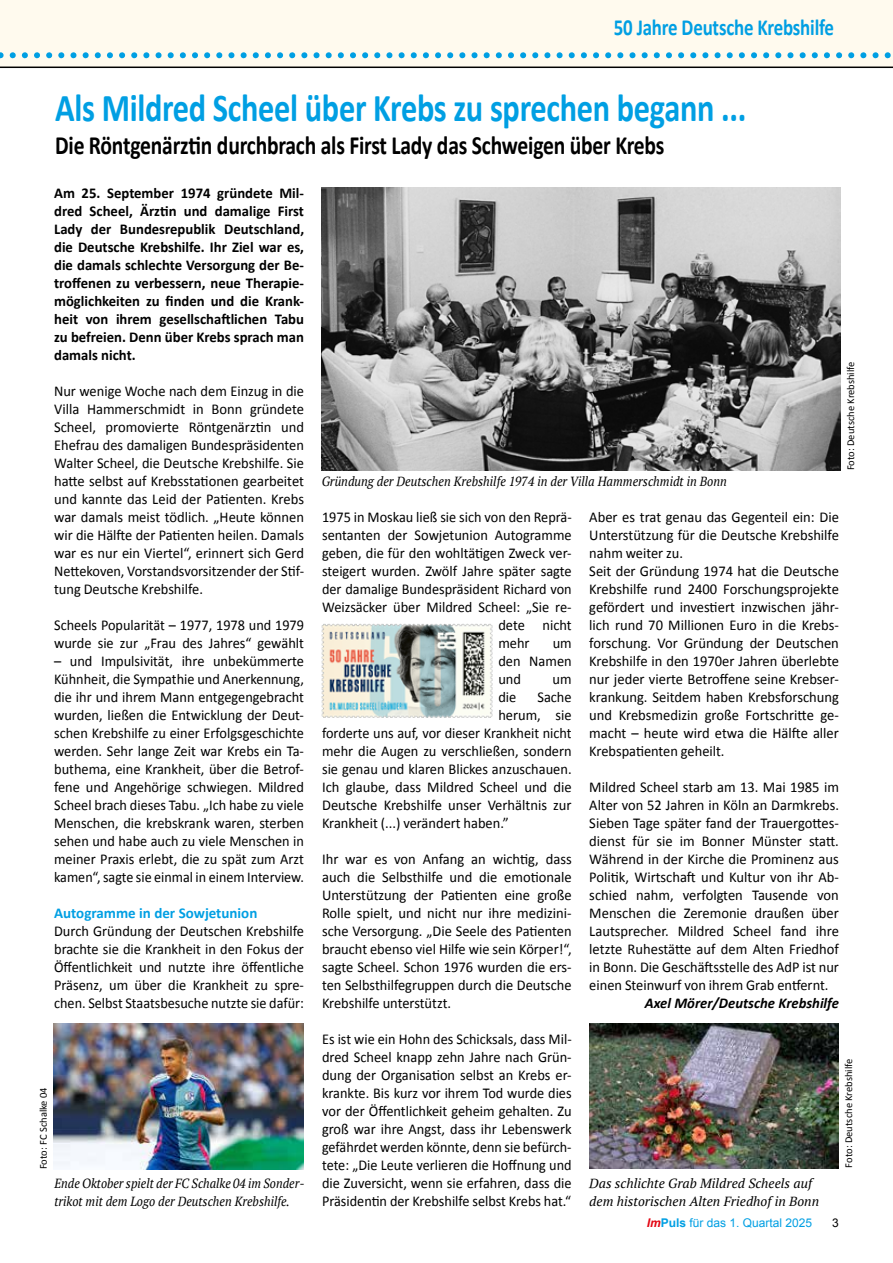
<style>
.page{position:relative;width:893px;height:1263px;background:#fff}
.page>*{position:absolute;margin:0;border:0;box-sizing:border-box;transform-origin:0 0}
.t1{font:700 39.6px "Calibri";letter-spacing:-.01em;color:#009fe3;scale:.82 1}
.t2{font:700 26.4px "Calibri";letter-spacing:-.01em;color:#000;scale:.82 1}
.t3{font:700 23.1px "Calibri";letter-spacing:-.01em;color:#009fe3;scale:.82 1}
.t4{font:15px/18px "Calibri";color:#000;text-align:justify;scale:.96 1}
.t5{font:15px/18px "Calibri";color:#000;text-align:justify}
.t6{font:15px/18px "Calibri";color:#000;scale:.95 1}
.t7{font:700 15px/18px "Calibri";color:#000;text-align:justify}
.t8{font:italic 700 15px "Calibri";color:#000}
.t9{font:700 15px "Calibri";color:#009fe3}
.t10{font:italic 13.2px/18px "PT Serif";color:#000;scale:.91 1}
.t11{font:italic 13.2px/18px "PT Serif";color:#000}
.t12{font:italic 13.2px "PT Serif";color:#000;scale:.92 1}
.t13{font:12px "Arial";color:#009fe3}
.t14{font:12px "Arial";color:#000}
.t15{font:10.5px "Calibri";color:#000}
.s1{font-weight:700;font-style:italic;color:#e30613}
.s2{font-weight:700}
</style>
<div class="page">
<div style="left:0;top:0;width:893px;height:68px;background:#fffaee"></div>
<svg style="left:0;top:52px;width:893px;height:6px;background:#9ed7e9"></svg>
<img style="left:321px;top:623px;width:172px;height:95px">
<img style="left:54px;top:1024px;width:250px;height:145px">
<img style="left:589px;top:1023px;width:250px;height:146px">
<img style="left:322px;top:187px;width:518px;height:283px">
<h3 class="t3" style="left:614px;top:12px;width:270px">50 Jahre Deutsche Krebshilfe</h3>
<h1 class="t1" style="left:55px;top:82px;width:845px">Als Mildred Scheel über Krebs zu sprechen begann ...</h1>
<h2 class="t2" style="left:55px;top:128px;width:745px">Die Röntgenärztin durchbrach als First Lady das Schweigen über Krebs</h2>
<p class="t7" style="left:54px;top:184px;width:251px">Am 25. September 1974 gründete Mil&shy;dred Scheel, Ärztin und damalige First Lady der Bundesrepublik Deutschland, die Deutsche Krebshilfe. Ihr Ziel war es, die damals schlechte Versorgung der Be&shy;troffenen zu verbessern, neue Therapie&shy;möglichkeiten zu finden und die Krank&shy;heit von ihrem gesellschaftlichen Tabu zu befreien. Denn über Krebs sprach man damals nicht.</p>
<p class="t4" style="left:54px;top:382px;width:262px">Nur wenige Woche nach dem Einzug in die Villa Hammerschmidt in Bonn gründete Scheel, promovierte Röntgenärztin und Ehefrau des damaligen Bundespräsidenten Walter Scheel, die Deutsche Krebshilfe. Sie hatte selbst auf Krebsstationen gearbeitet und kannte das Leid der Patienten. Krebs war damals meist tödlich. „Heute können wir die Hälfte der Patienten heilen. Damals war es nur ein Viertel“, erinnert sich Gerd Nettekoven, Vorstandsvorsitzender der Stif&shy;tung Deutsche Krebshilfe.</p>
<p class="t6" style="left:54px;top:616px;width:265px">Scheels Popularität – 1977, 1978 und 1979 wurde sie zur „Frau des Jahres“ gewählt</p>
<p class="t4" style="left:54px;top:652px;width:262px">– und Impulsivität, ihre unbekümmerte Kühnheit, die Sympathie und Anerkennung, die ihr und ihrem Mann entgegengebracht wurden, ließen die Entwicklung der Deut&shy;schen Krebshilfe zu einer Erfolgsgeschichte werden. Sehr lange Zeit war Krebs ein Ta&shy;buthema, eine Krankheit, über die Betrof&shy;fene und Angehörige schwiegen. Mildred Scheel brach dieses Tabu. „Ich habe zu viele Menschen, die krebskrank waren, sterben sehen und habe auch zu viele Menschen in meiner Praxis erlebt, die zu spät zum Arzt kamen“, sagte sie einmal in einem Interview.</p>
<p class="t9" style="left:54px;top:903px;width:205px">Autogramme in der Sowjetunion</p>
<p class="t4" style="left:54px;top:922px;width:262px">Durch Gründung der Deutschen Krebshilfe brachte sie die Krankheit in den Fokus der Öffentlichkeit und nutzte ihre öffentliche Präsenz, um über die Krankheit zu spre&shy;chen. Selbst Staatsbesuche nutzte sie dafür:</p>
<p class="t15" style="left:844px;top:470px;width:110px;rotate:-90deg">Foto: Deutsche Krebshilfe</p>
<p class="t12" style="left:322px;top:473px;width:442px">Gründung der Deutschen Krebshilfe 1974 in der Villa Hammerschmidt in Bonn</p>
<p class="t6" style="left:322px;top:508px;width:264px">1975 in Moskau ließ sie sich von den Reprä-</p>
<p class="t4" style="left:322px;top:526px;width:262px">sentanten der Sowjetunion Autogramme</p>
<p class="t4" style="left:322px;top:544px;width:262px">geben, die für den wohltätigen Zweck ver-</p>
<p class="t4" style="left:322px;top:562px;width:262px">steigert wurden. Zwölf Jahre später sagte</p>
<p class="t6" style="left:322px;top:580px;width:264px">der damalige Bundespräsident Richard von</p>
<p class="t4" style="left:322px;top:598px;width:262px">Weizsäcker über Mildred Scheel: „Sie re-</p>
<p class="t4" style="left:498px;top:616px;width:78px">dete nicht</p>
<p class="t4" style="left:498px;top:634px;width:34px">mehr</p>
<p class="t5" style="left:589px;top:508px;width:251px;text-align:left">Aber es trat genau das Gegenteil ein: Die Unterstützung für die Deutsche Krebshilfe nahm weiter zu.<br>Seit der Gründung 1974 hat die Deutsche Krebshilfe rund 2400 Forschungsprojekte gefördert und investiert inzwischen jähr&shy;lich rund 70 Millionen Euro in die Krebs&shy;forschung. Vor Gründung der Deutschen Krebshilfe in den 1970er Jahren überlebte nur jeder vierte Betroffene seine Krebser&shy;krankung. Seitdem haben Krebsforschung und Krebsmedizin große Fortschritte ge&shy;macht – heute wird etwa die Hälfte aller Krebspatienten geheilt.</p>
<p class="t5" style="left:589px;top:778px;width:251px">Mildred Scheel starb am 13. Mai 1985 im Alter von 52 Jahren in Köln an Darmkrebs.<br>Sieben Tage später fand der Trauergottes&shy;dienst für sie im Bonner Münster statt.<br>Während in der Kirche die Prominenz aus Politik, Wirtschaft und Kultur von ihr Ab&shy;schied nahm, verfolgten Tausende von Menschen die Zeremonie draußen über Lautsprecher. Mildred Scheel fand ihre letzte Ruhestätte auf dem Alten Friedhof in Bonn. Die Geschäftsstelle des AdP ist nur einen Steinwurf von ihrem Grab entfernt.</p>
<p class="t8" style="left:645px;top:993px;width:196px">Axel Mörer/Deutsche Krebshilfe</p>
<p class="t4" style="left:498px;top:634px;width:78px;text-indent:54px">um den Namen und</p>
<p class="t4" style="left:553px;top:670px;width:21px">um</p>
<p class="t4" style="left:498px;top:688px;width:20px">die</p>
<p class="t4" style="left:537px;top:688px;width:37px">Sache</p>
<p class="t4" style="left:498px;top:706px;width:78px">herum, sie</p>
<p class="t6" style="left:322px;top:724px;width:264px">forderte uns auf, vor dieser Krankheit nicht</p>
<p class="t4" style="left:322px;top:742px;width:261px">mehr die Augen zu verschließen, sondern</p>
<p class="t4" style="left:322px;top:760px;width:261px">sie genau und klaren Blickes anzuschauen.</p>
<p class="t5" style="left:322px;top:778px;width:251px">Ich glaube, dass Mildred Scheel und die</p>
<p class="t5" style="left:322px;top:796px;width:251px">Deutsche Krebshilfe unser Verhältnis zur</p>
<p class="t4" style="left:322px;top:814px;width:196px">Krankheit (...) verändert haben.”</p>
<p class="t5" style="left:322px;top:850px;width:251px">Ihr war es von Anfang an wichtig, dass auch die Selbsthilfe und die emotionale Unterstützung der Patienten eine große Rolle spielt, und nicht nur ihre medizini&shy;sche Versorgung. „Die Seele des Patienten braucht ebenso viel Hilfe wie sein Körper!“, sagte Scheel. Schon 1976 wurden die ers&shy;ten Selbsthilfegruppen durch die Deutsche Krebshilfe unterstützt.</p>
<p class="t6" style="left:322px;top:1030px;width:264px;text-align:justify">Es ist wie ein Hohn des Schicksals, dass Mil&shy;dred Scheel knapp zehn Jahre nach Grün&shy;dung der Organisation selbst an Krebs er&shy;krankte. Bis kurz vor ihrem Tod wurde dies vor der Öffentlichkeit geheim gehalten. Zu groß war ihre Angst, dass ihr Lebenswerk gefährdet werden könnte, denn sie befürch&shy;tete: „Die Leute verlieren die Hoffnung und die Zuversicht, wenn sie erfahren, dass die Präsidentin der Krebshilfe selbst Krebs hat.“</p>
<p class="t15" style="left:842px;top:1167px;width:110px;rotate:-90deg">Foto: Deutsche Krebshilfe</p>
<p class="t15" style="left:37px;top:1169px;width:83px;rotate:-90deg">Foto: FC Schalke 04</p>
<p class="t10" style="left:54px;top:1174px;width:276px">Ende Oktober spielt der FC Schalke 04 im Sonder&shy;trikot mit dem Logo der Deutschen Krebshilfe.</p>
<p class="t11" style="left:589px;top:1174px;width:231px">Das schlichte Grab Mildred Scheels auf dem historischen Alten Friedhof in Bonn</p>
<p class="t13" style="left:647px;top:1215px;width:167px"><span class="s1">Im</span><span class="s2">Puls</span> für das 1. Quartal 2025</p>
<p class="t14" style="left:832px;top:1215px;width:8px">3</p>
</div>
